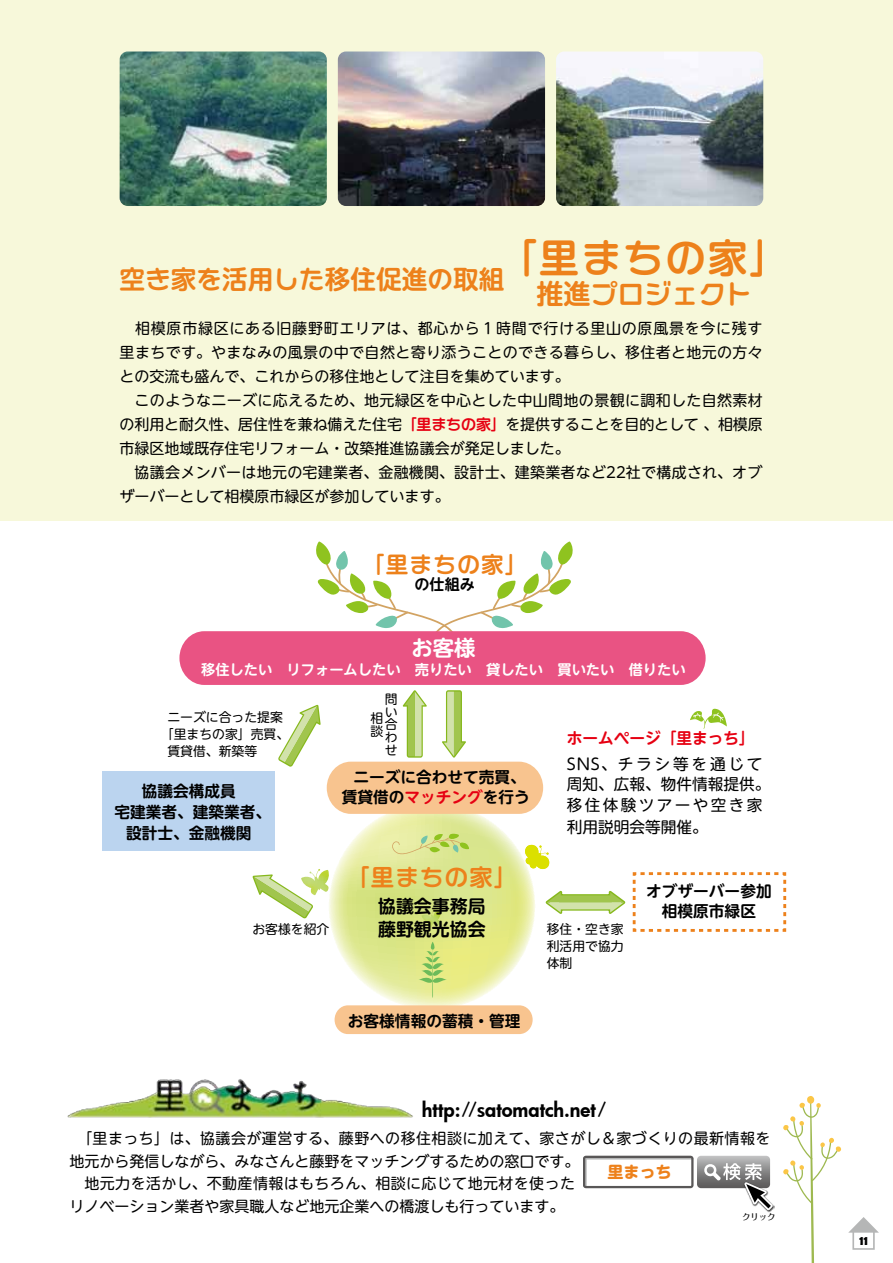
<style>
.page{position:relative;width:893px;height:1263px;background:#fff}
.page>*{position:absolute;margin:0;border:0;box-sizing:border-box;transform-origin:0 0}
.t1{font:700 27px "Kamo Lime Std De";color:#ed811b}
.t2{font:700 25.65px "UD Shin M Go Pro De";color:#ed811b}
.t3{font:700 23.25px "UD Shin M Go Pro De";color:#ed811b}
.t4{font:700 22.5px "UD Shin M Go Pro De";color:#ed811b}
.t5{font:700 21.3px "UD Shin M Go Pro De";color:#fff}
.t6{font:800 19.8px "Futura";color:#000}
.t7{font:700 17.85px/22.8px "UD Shin M Go Pro De";color:#000}
.t8{font:700 16.05px "UD Shin M Go Pro";color:#ed811b}
.t9{font:700 15.6px/21.5px "UD Shin M Go Pro De";color:#000;text-align:center}
.t10{font:15.6px/20px "UD Shin M Go Pro";letter-spacing:.06em;color:#000}
.t11{font:15.6px/21.5px "UD Shin M Go Pro";letter-spacing:.15em;color:#000}
.t12{font:700 15.6px "UD Shin M Go Pro De";color:#e60012}
.t13{font:700 15.15px "UD Shin M Go Pro De";color:#000}
.t14{font:15px/24px "UD Shin M Go Pro";letter-spacing:.02em;color:#000}
.t15{font:15px/22.5px "UD Shin M Go Pro";color:#000}
.t16{font:700 14.25px "UD Shin M Go Pro De";color:#fff}
.t17{font:700 13.2px "Berlin Sans FB Demi";color:#000}
.t18{font:12.9px/12.8px "UD Shin M Go Pro";color:#000;text-align:justify}
.t19{font:500 8.4px "Folk Pro";color:#000}
.s1{font-family:"Kamo Lime Std De"}
.s2{font-family:"UD Shin M Go Pro De"}
.s3{font-family:"UD Shin M Go Pro De";font-weight:700;color:#e60012}
.s4{font-family:"Kamo Lime Std De";font-weight:700;color:#e60012}
.s5{color:#e60012}
.s6{font-size:16.05px}
</style>
<div class="page">
<div style="left:0;top:0;width:893px;height:521px;background:#f7f8da"></div>
<svg style="left:783px;top:1096px;width:58px;height:167px"></svg>
<img style="left:766px;top:1205px;width:9px;height:7px">
<svg style="left:583px;top:1156px;width:190px;height:54px"></svg>
<img style="left:67px;top:1079px;width:346px;height:39px">
<svg style="left:848px;top:1217px;width:31px;height:33px"></svg>
<img style="left:120px;top:51px;width:207px;height:155px">
<img style="left:338px;top:51px;width:207px;height:155px">
<img style="left:556px;top:51px;width:207px;height:155px">
<svg style="left:316px;top:541px;width:257px;height:90px"></svg>
<svg style="left:327px;top:794px;width:216px;height:220px"></svg>
<svg style="left:422px;top:909px;width:19px;height:18px"></svg>
<svg style="left:392px;top:834px;width:77px;height:20px;background:#d2df8a"></svg>
<svg style="left:418px;top:942px;width:29px;height:56px;background:#cee180"></svg>
<div style="left:179px;top:631px;width:527px;height:54px;background:#e95383;border-radius:26px"></div>
<div style="left:327px;top:762px;width:216px;height:52px;background:#f8c48f;border-radius:25px"></div>
<div style="left:102px;top:771px;width:173px;height:79px;background:#bbd4ef"></div>
<div style="left:335px;top:1005px;width:198px;height:29px;background:#f8c48f;border-radius:14px"></div>
<svg style="left:442px;top:690px;width:24px;height:68px"></svg>
<svg style="left:252px;top:869px;width:78px;height:50px"></svg>
<svg style="left:278px;top:705px;width:43px;height:62px"></svg>
<svg style="left:402px;top:690px;width:25px;height:68px"></svg>
<svg style="left:525px;top:845px;width:262px;height:88px"></svg>
<svg style="left:690px;top:708px;width:37px;height:21px"></svg>
<h2 class="t2" style="left:120px;top:258px;width:672px">空<span class="s1">き</span>家<span class="s1">を</span>活用<span class="s1">した</span>移住促進の取組<sup>「里</sup><sup>まちの</sup><sup>家」</sup></h2>
<h1 class="t1" style="left:536px;top:274px;width:216px"><span class="s2">推進</span>プロジェクト</h1>
<p class="t14" style="left:120px;top:316px;width:645px;text-indent:16px">相模原市緑区にある旧藤野町エリアは、都心から１時間で行ける里山の原風景を今に残す里まちです。やまなみの風景の中で自然と寄り添うことのできる暮らし、移住者と地元の方々との交流も盛んで、これからの移住地として注目を集めています。<br>　このようなニーズに応えるため、地元緑区を中心とした中山間地の景観に調和した自然素材の利用と耐久性、居住性を兼ね備えた住宅<span class="s3">「里</span><span class="s4">まちの</span><span class="s3">家」</span>を提供することを目的として 、相模原市緑区地域既存住宅リフォーム・改築推進協議会が発足しました。<br>　協議会メンバーは地元の宅建業者、金融機関、設計士、建築業者など22社で構成され、オブザーバーとして相模原市緑区が参加しています。</p>
<h3 class="t4" style="left:362px;top:546px;width:167px">「里<span class="s1">まちの</span>家」</h3>
<p class="t13" style="left:414px;top:572px;width:62px">の仕組み</p>
<h3 class="t5" style="left:411px;top:630px;width:66px">お客様</h3>
<p class="t16" style="left:201px;top:658px;width:486px">移住したい　リフォームしたい　売りたい　貸したい　買いたい　借りたい</p>
<p class="t18" style="left:167px;top:710px;width:117px">ニーズに合った提案</p>
<p class="t18" style="left:161px;top:727px;width:130px">「里まちの家」売買、</p>
<p class="t18" style="left:167px;top:744px;width:91px">賃貸借、新築等</p>
<p class="t18" style="left:385px;top:692px;width:14px">問い合わせ</p>
<p class="t18" style="left:370px;top:711px;width:14px">相談</p>
<p class="t9" style="left:353px;top:766px;width:174px">ニーズに合わせて売買、</p>
<p class="t9" style="left:142px;top:779px;width:96px">協議会構成員</p>
<p class="t9" style="left:342px;top:785px;width:190px">賃貸借の<span class="s5">マッチング</span>を行う</p>
<p class="t9" style="left:114px;top:801px;width:158px">宅建業者、建築業者、設計士、金融機関</p>
<p class="t12" style="left:567px;top:726px;width:190px">ホームページ「里まっち」</p>
<p class="t10" style="left:567px;top:753px;width:205px">SNS、チラシ等を通じて周知、広報、物件情報提供。</p>
<p class="t11" style="left:567px;top:794px;width:197px">移住体験ツアーや空き家利用説明会等開催。</p>
<h3 class="t3" style="left:346px;top:859px;width:173px">「里<span class="s1">まちの</span>家」</h3>
<p class="t7" style="left:378px;top:894px;width:109px">協議会事務局藤野観光協会</p>
<p class="t18" style="left:252px;top:922px;width:78px">お客様を紹介</p>
<p class="t18" style="left:547px;top:919px;width:78px;line-height:17.1px">移住・空き家利活用で協力体制</p>
<p class="t9" style="left:348px;top:1009px;width:174px">お客様情報の蓄積・管理</p>
<p class="t9" style="left:646px;top:881px;width:127px;line-height:20px">オブザーバー参加相模原市緑区</p>
<h3 class="t6" style="left:422px;top:1096px;width:186px">http:<span class="s6">//</span>satomatch.net<span class="s6">/</span></h3>
<p class="t15" style="left:69px;top:1126px;width:702px">　「里まっち」は、協議会が運営する、藤野への移住相談に加えて、家さがし＆家づくりの最新情報を地元から発信しながら、みなさんと藤野をマッチングするための窓口です。<br>　地元力を活かし、不動産情報はもちろん、相談に応じて地元材を使った<br>リノベーション業者や家具職人など地元企業への橋渡しも行っています。</p>
<p class="t8" style="left:608px;top:1159px;width:66px">里まっち</p>
<p class="t19" style="left:742px;top:1209px;width:35px">クリック</p>
<p class="t17" style="left:860px;top:1232px;width:10px">11</p>
</div>
